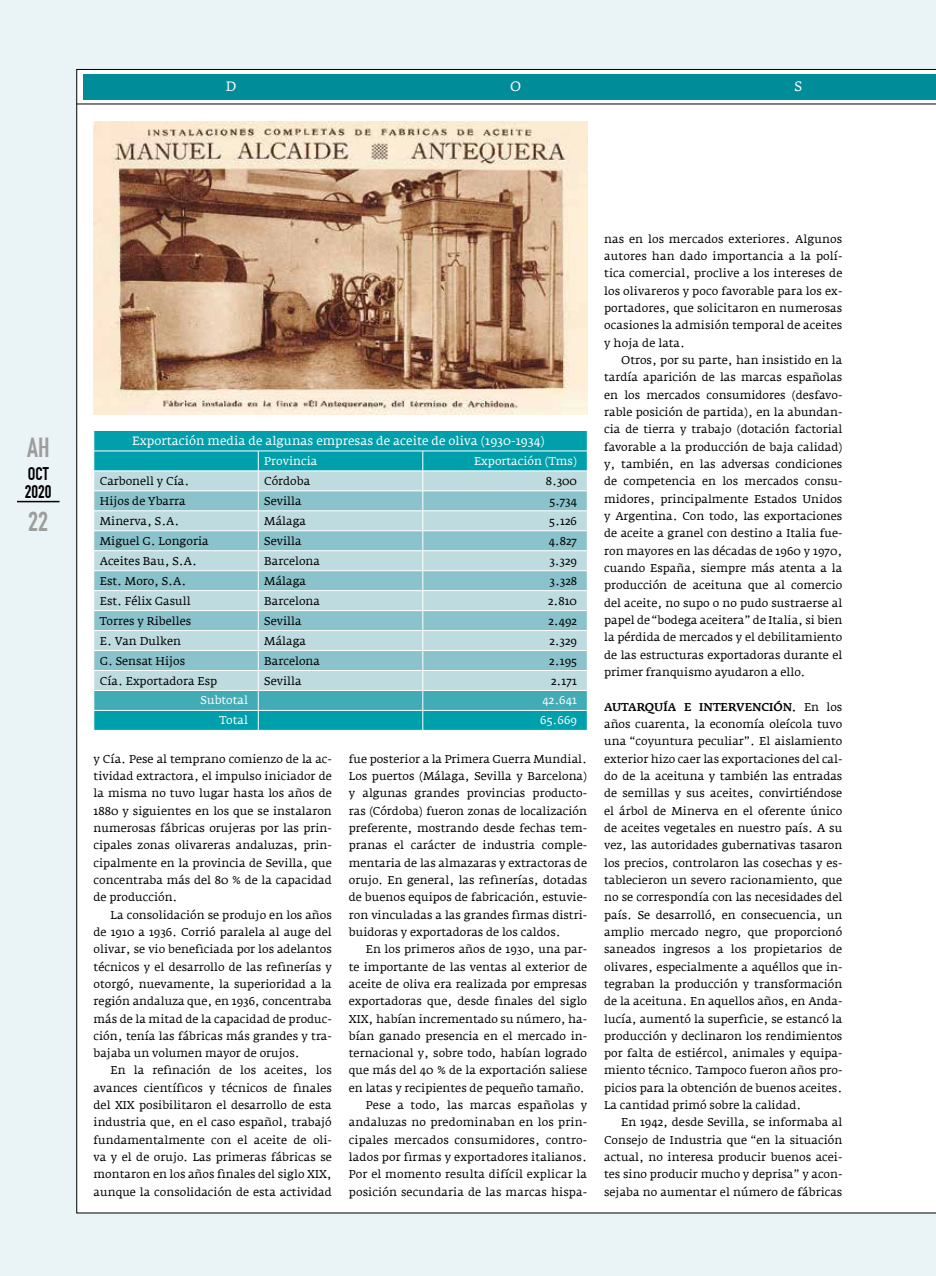
<style>
.page{position:relative;width:936px;height:1276px;background:#fff}
.page>*{position:absolute;margin:0;border:0;box-sizing:border-box;transform-origin:0 0}
.t1{font:27px "DIN Engschrift Std";color:#9d9d9c}
.t2{font:18px/18px "DIN Engschrift Std";color:#000}
.t3{font:13.5px "Fedra Serif A";color:#fff}
.t4{font:12px "Fedra Serif A";color:#fff}
.t5{font:11.25px/17.4px "Fedra Serif A";color:#000;text-align:justify}
.t6{font:11.25px "Fedra Serif A";color:#fff}
.s1{font-weight:500}
</style>
<div class="page">
<div style="left:0;top:0;width:935px;height:1276px;background:#eaf3f6"></div>
<hr style="left:935px;top:0;width:1px;height:1276px;background:#eaf3f6">
<div style="left:77px;top:69px;width:858px;height:1144px;background:#fff"></div>
<div style="left:83px;top:74px;width:852px;height:25px;background:#008c98"></div>
<hr style="left:76px;top:104px;width:859px;height:1px;background:#000">
<hr style="left:94px;top:430px;width:164px;height:1px;background:#fff">
<hr style="left:258px;top:430px;width:165px;height:1px;background:#fff">
<hr style="left:423px;top:430px;width:164px;height:1px;background:#fff">
<svg style="left:93px;top:431px;width:495px;height:299px;background:#85c7ce"></svg>
<hr style="left:94px;top:730px;width:164px;height:1px;background:#fff">
<hr style="left:258px;top:730px;width:165px;height:1px;background:#fff">
<hr style="left:423px;top:730px;width:164px;height:1px;background:#fff">
<img style="left:94px;top:121px;width:493px;height:294px">
<hr style="left:17px;top:501px;width:43px;height:1px;background:#000">
<p class="t3" style="left:226px;top:79px;width:12px">D</p>
<p class="t3" style="left:510px;top:79px;width:13px">O</p>
<p class="t3" style="left:794px;top:79px;width:9px">S</p>
<h1 class="t1" style="left:27px;top:432px;width:24px">AH</h1>
<h2 class="t2" style="left:25px;top:465px;width:28px">OCT<br>2020</h2>
<h1 class="t1" style="left:28px;top:505px;width:22px">22</h1>
<p class="t4" style="left:132px;top:434px;width:414px">Exportación media de algunas empresas de aceite de oliva (1930-1934)</p>
<p class="t6" style="left:264px;top:454px;width:55px">Provincia</p>
<p class="t6" style="left:474px;top:454px;width:104px">Exportación (Tms)</p>
<p class="t5" style="left:100px;top:472px;width:91px">Carbonell y Cía.</p>
<p class="t5" style="left:264px;top:472px;width:47px">Córdoba</p>
<p class="t5" style="left:545px;top:472px;width:33px">8.300</p>
<p class="t5" style="left:100px;top:492px;width:87px">Hijos de Ybarra</p>
<p class="t5" style="left:264px;top:492px;width:39px">Sevilla</p>
<p class="t5" style="left:549px;top:492px;width:29px">5.734</p>
<p class="t5" style="left:100px;top:512px;width:81px">Minerva, S.A.</p>
<p class="t5" style="left:264px;top:512px;width:43px">Málaga</p>
<p class="t5" style="left:549px;top:512px;width:29px">5.126</p>
<p class="t5" style="left:100px;top:532px;width:110px">Miguel G. Longoria</p>
<p class="t5" style="left:264px;top:532px;width:39px">Sevilla</p>
<p class="t5" style="left:548px;top:532px;width:30px">4.827</p>
<p class="t5" style="left:100px;top:552px;width:99px">Aceites Bau, S.A.</p>
<p class="t5" style="left:264px;top:552px;width:57px">Barcelona</p>
<p class="t5" style="left:549px;top:552px;width:29px">3.329</p>
<p class="t5" style="left:100px;top:572px;width:88px">Est. Moro, S.A.</p>
<p class="t5" style="left:264px;top:572px;width:43px">Málaga</p>
<p class="t5" style="left:549px;top:572px;width:29px">3.328</p>
<p class="t5" style="left:100px;top:592px;width:92px">Est. Félix Gasull</p>
<p class="t5" style="left:264px;top:592px;width:57px">Barcelona</p>
<p class="t5" style="left:548px;top:592px;width:31px">2.810</p>
<p class="t5" style="left:100px;top:612px;width:93px">Torres y Ribelles</p>
<p class="t5" style="left:264px;top:612px;width:39px">Sevilla</p>
<p class="t5" style="left:548px;top:612px;width:30px">2.492</p>
<p class="t5" style="left:100px;top:632px;width:83px">E. Van Dulken</p>
<p class="t5" style="left:264px;top:632px;width:43px">Málaga</p>
<p class="t5" style="left:549px;top:632px;width:29px">2.329</p>
<p class="t5" style="left:100px;top:652px;width:87px">G. Sensat Hijos</p>
<p class="t5" style="left:264px;top:652px;width:57px">Barcelona</p>
<p class="t5" style="left:549px;top:652px;width:29px">2.195</p>
<p class="t5" style="left:100px;top:672px;width:119px">Cía. Exportadora Esp</p>
<p class="t5" style="left:264px;top:672px;width:39px">Sevilla</p>
<p class="t5" style="left:551px;top:672px;width:28px">2.171</p>
<p class="t6" style="left:200px;top:694px;width:49px">Subtotal</p>
<p class="t6" style="left:542px;top:694px;width:36px">42.641</p>
<p class="t6" style="left:219px;top:714px;width:30px">Total</p>
<p class="t6" style="left:540px;top:714px;width:38px">65.669</p>
<p class="t5" style="left:94px;top:750px;width:240px">y Cía. Pese al temprano comienzo de la ac&shy;tividad extractora, el impulso iniciador de la misma no tuvo lugar hasta los años de 1880 y siguientes en los que se instalaron numerosas fábricas orujeras por las prin&shy;cipales zonas olivareras andaluzas, prin&shy;cipalmente en la provincia de Sevilla, que concentraba más del 80 % de la capacidad de producción.</p>
<p class="t5" style="left:94px;top:906px;width:240px;text-indent:17px">La consolidación se produjo en los años de 1910 a 1936. Corrió paralela al auge del olivar, se vio beneficiada por los adelantos técnicos y el desarrollo de las refinerías y otorgó, nuevamente, la superioridad a la región andaluza que, en 1936, concentraba más de la mitad de la capacidad de produc&shy;ción, tenía las fábricas más grandes y tra&shy;bajaba un volumen mayor de orujos.</p>
<p class="t5" style="left:94px;top:1062px;width:240px;text-indent:17px">En la refinación de los aceites, los avances científicos y técnicos de finales del XIX posibilitaron el desarrollo de esta industria que, en el caso español, trabajó fundamentalmente con el aceite de oli&shy;va y el de orujo. Las primeras fábricas se montaron en los años finales del siglo XIX, aunque la consolidación de esta actividad</p>
<p class="t5" style="left:349px;top:750px;width:240px">fue posterior a la Primera Guerra Mundial.<br>Los puertos (Málaga, Sevilla y Barcelona) y algunas grandes provincias producto&shy;ras (Córdoba) fueron zonas de localización preferente, mostrando desde fechas tem&shy;pranas el carácter de industria comple&shy;mentaria de las almazaras y extractoras de orujo. En general, las refinerías, dotadas de buenos equipos de fabricación, estuvie&shy;ron vinculadas a las grandes firmas distri&shy;buidoras y exportadoras de los caldos.</p>
<p class="t5" style="left:349px;top:940px;width:240px;text-align:right">En los primeros años de 1930, una par-<br>te importante de las ventas al exterior de aceite de oliva era realizada por empresas exportadoras que, desde finales del siglo XIX, habían incrementado su número, ha&shy;bían ganado presencia en el mercado in&shy;ternacional y, sobre todo, habían logrado que más del 40 % de la exportación saliese en latas y recipientes de pequeño tamaño.<br>Pese a todo, las marcas españolas y andaluzas no predominaban en los prin&shy;cipales mercados consumidores, contro&shy;lados por firmas y exportadores italianos.<br>Por el momento resulta difícil explicar la posición secundaria de las marcas hispa-</p>
<p class="t5" style="left:604px;top:230px;width:240px">nas en los mercados exteriores. Algunos autores han dado importancia a la polí&shy;tica comercial, proclive a los intereses de los olivareros y poco favorable para los ex&shy;portadores, que solicitaron en numerosas ocasiones la admisión temporal de aceites y hoja de lata.</p>
<p class="t5" style="left:604px;top:351px;width:240px;text-indent:17px">Otros, por su parte, han insistido en la tardía aparición de las marcas españolas en los mercados consumidores (desfavo&shy;rable posición de partida), en la abundan&shy;cia de tierra y trabajo (dotación factorial favorable a la producción de baja calidad) y, también, en las adversas condiciones de competencia en los mercados consu&shy;midores, principalmente Estados Unidos y Argentina. Con todo, las exportaciones de aceite a granel con destino a Italia fue&shy;ron mayores en las décadas de 1960 y 1970, cuando España, siempre más atenta a la producción de aceituna que al comercio del aceite, no supo o no pudo sustraerse al papel de “bodega aceitera” de Italia, si bien la pérdida de mercados y el debilitamiento de las estructuras exportadoras durante el primer franquismo ayudaron a ello.</p>
<p class="t5" style="left:604px;top:698px;width:240px"><span class="s1">AUTARQUÍA E INTERVENCIÓN.</span> En los años cuarenta, la economía oleícola tuvo una “coyuntura peculiar”. El aislamiento exterior hizo caer las exportaciones del cal&shy;do de la aceituna y también las entradas de semillas y sus aceites, convirtiéndose el árbol de Minerva en el oferente único de aceites vegetales en nuestro país. A su vez, las autoridades gubernativas tasaron los precios, controlaron las cosechas y es&shy;tablecieron un severo racionamiento, que no se correspondía con las necesidades del país. Se desarrolló, en consecuencia, un amplio mercado negro, que proporcionó saneados ingresos a los propietarios de olivares, especialmente a aquéllos que in&shy;tegraban la producción y transformación de la aceituna. En aquellos años, en Anda&shy;lucía, aumentó la superficie, se estancó la producción y declinaron los rendimientos por falta de estiércol, animales y equipa&shy;miento técnico. Tampoco fueron años pro&shy;picios para la obtención de buenos aceites.<br>La cantidad primó sobre la calidad.</p>
<p class="t5" style="left:604px;top:1114px;width:240px;text-indent:17px">En 1942, desde Sevilla, se informaba al Consejo de Industria que “en la situación actual, no interesa producir buenos acei&shy;tes sino producir mucho y deprisa” y acon&shy;sejaba no aumentar el número de fábricas</p>
</div>
